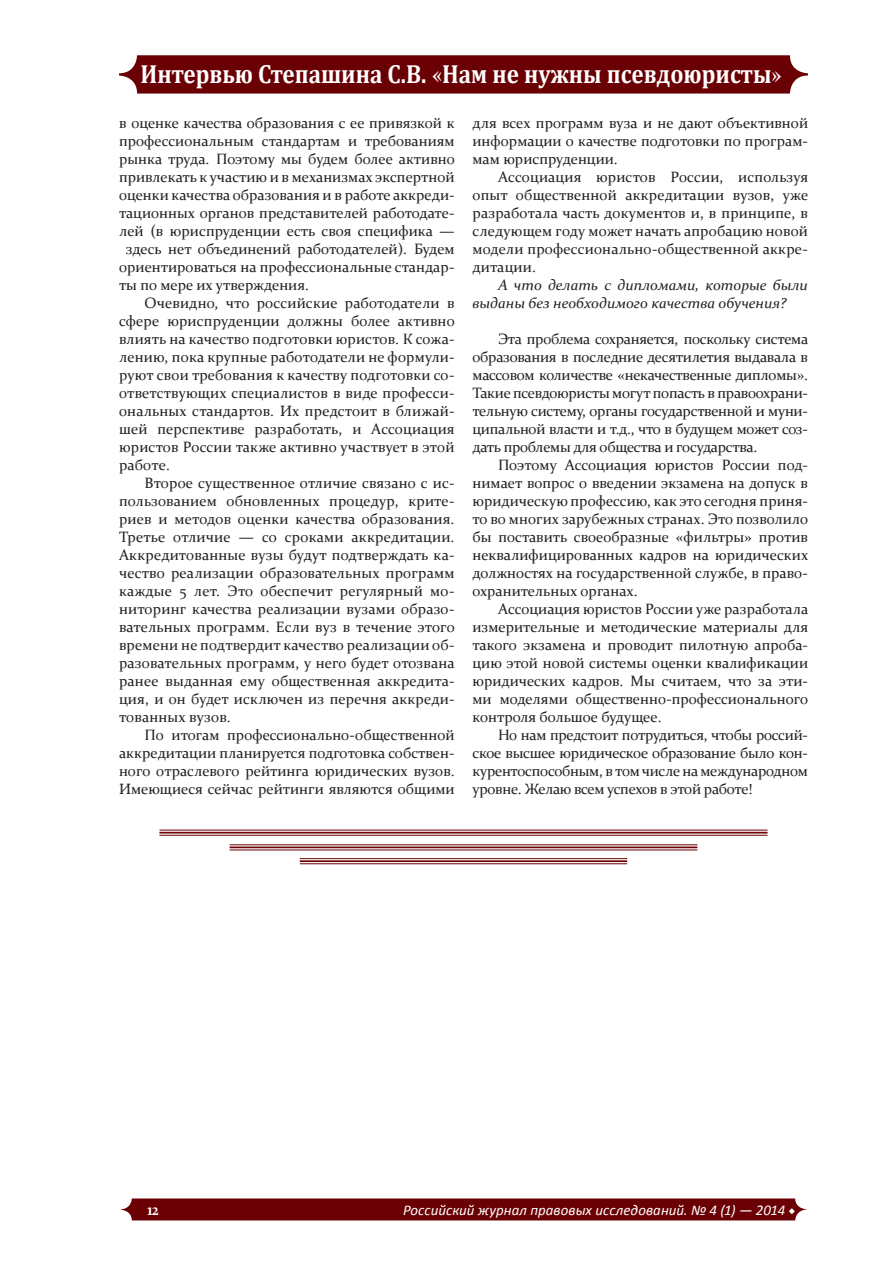
<style>
.page{position:relative;width:893px;height:1263px;background:#fff}
.page>*{position:absolute;margin:0;border:0;box-sizing:border-box;transform-origin:0 0}
.t1{font:700 26.25px "Cambria";color:#fff;scale:.88 1}
.t2{font:700 16.8px "Constantia";color:#fff;scale:.8 1}
.List_Paragraph{font:15px/18px "Constantia";color:#231f20;text-align:justify}
.t3{font:italic 15px/18px "Constantia";color:#231f20}
.t4{font:italic 14.85px "Calibri";letter-spacing:.005em;color:#fff}
.s1{font-family:"Newton C";font-weight:400}
.s2{font-family:"Minion Pro";font-weight:700;font-style:normal}
</style>
<div class="page">
<svg style="left:120px;top:1198px;width:687px;height:22px;background:#720c10"></svg>
<div style="left:119px;top:55px;width:689px;height:39px;background:#6b0004;border-radius:18px"></div>
<hr style="left:159px;top:835px;width:608px;height:1px;background:#6b0004">
<hr style="left:159px;top:832px;width:608px;height:1px;background:#6b0004">
<hr style="left:159px;top:830px;width:608px;height:1px;background:#6b0004">
<hr style="left:230px;top:849px;width:467px;height:1px;background:#6b0004">
<hr style="left:230px;top:846px;width:467px;height:2px;background:#6b0004">
<hr style="left:230px;top:844px;width:467px;height:1px;background:#6b0004">
<hr style="left:300px;top:863px;width:327px;height:1px;background:#6b0004">
<hr style="left:300px;top:860px;width:327px;height:2px;background:#6b0004">
<hr style="left:300px;top:858px;width:327px;height:1px;background:#6b0004">
<p class="t1" style="left:141px;top:55px;width:730px">Интервью Степашина С.В. <span class="s1">«</span>Нам не нужны псевдоюристы<span class="s1">»</span></p>
<p class="List_Paragraph" style="left:119px;top:113px;width:337px">в оценке качества образования с ее привязкой к</p>
<p class="List_Paragraph" style="left:119px;top:131px;width:337px">профессиональным стандартам и требованиям</p>
<p class="List_Paragraph" style="left:119px;top:149px;width:337px">рынка труда. Поэтому мы будем более активно</p>
<p class="List_Paragraph" style="left:119px;top:167px;width:337px">привлекать к участию и в механизмах экспертной</p>
<p class="List_Paragraph" style="left:119px;top:185px;width:337px">оценки качества образования и в работе аккреди-</p>
<p class="List_Paragraph" style="left:119px;top:203px;width:337px">тационных органов представителей работодате-</p>
<p class="List_Paragraph" style="left:119px;top:221px;width:337px">лей (в юриспруденции есть своя специфика —</p>
<p class="List_Paragraph" style="left:126px;top:239px;width:330px">здесь нет объединений работодателей). Будем</p>
<p class="List_Paragraph" style="left:119px;top:257px;width:337px">ориентироваться на профессиональные стандар-</p>
<p class="List_Paragraph" style="left:119px;top:275px;width:191px">ты по мере их утверждения.</p>
<p class="List_Paragraph" style="left:119px;top:293px;width:337px;text-indent:26px">Очевидно, что российские работодатели в сфере юриспруденции должны более активно влиять на качество подготовки юристов. К сожа&shy;лению, пока крупные работодатели не формули&shy;руют свои требования к качеству подготовки со&shy;ответствующих специалистов в виде професси&shy;ональных стандартов. Их предстоит в ближай&shy;шей перспективе разработать, и Ассоциация юристов России также активно участвует в этой работе.</p>
<p class="List_Paragraph" style="left:119px;top:473px;width:337px;text-indent:26px">Второе существенное отличие связано с ис&shy;пользованием обновленных процедур, крите&shy;риев и методов оценки качества образования.<br>Третье отличие — со сроками аккредитации.<br>Аккредитованные вузы будут подтверждать ка&shy;чество реализации образовательных программ каждые 5 лет. Это обеспечит регулярный мо&shy;ниторинг качества реализации вузами образо&shy;вательных программ. Если вуз в течение этого времени не подтвердит качество реализации об&shy;разовательных программ, у него будет отозвана ранее выданная ему общественная аккредита&shy;ция, и он будет исключен из перечня аккреди&shy;тованных вузов.</p>
<p class="List_Paragraph" style="left:119px;top:725px;width:337px;text-indent:26px">По итогам профессионально-общественной аккредитации планируется подготовка собствен&shy;ного отраслевого рейтинга юридических вузов.<br>Имеющиеся сейчас рейтинги являются общими</p>
<p class="List_Paragraph" style="left:472px;top:113px;width:337px">для всех программ вуза и не дают объективной информации о качестве подготовки по програм&shy;мам юриспруденции.</p>
<p class="List_Paragraph" style="left:472px;top:167px;width:337px;text-indent:26px">Ассоциация юристов России, используя опыт общественной аккредитации вузов, уже разработала часть документов и, в принципе, в следующем году может начать апробацию новой модели профессионально-общественной аккре&shy;дитации.</p>
<p class="t3" style="left:472px;top:275px;width:337px;text-indent:26px">А что делать с дипломами, которые были выданы без необходимого качества обучения?</p>
<p class="List_Paragraph" style="left:472px;top:329px;width:337px;text-indent:26px">Эта проблема сохраняется, поскольку система образования в последние десятилетия выдавала в массовом количестве «некачественные дипломы».<br>Такие псевдоюристы могут попасть в правоохрани&shy;тельную систему, органы государственной и муни&shy;ципальной власти и т.д., что в будущем может соз&shy;дать проблемы для общества и государства.</p>
<p class="List_Paragraph" style="left:472px;top:455px;width:337px;text-indent:26px">Поэтому Ассоциация юристов России под&shy;нимает вопрос о введении экзамена на допуск в юридическую профессию, как это сегодня приня&shy;то во многих зарубежных странах. Это позволило бы поставить своеобразные «фильтры» против неквалифицированных кадров на юридических должностях на государственной службе, в право&shy;охранительных органах.</p>
<p class="List_Paragraph" style="left:472px;top:599px;width:337px;text-indent:26px">Ассоциация юристов России уже разработала измерительные и методические материалы для такого экзамена и проводит пилотную апроба&shy;цию этой новой системы оценки квалификации юридических кадров. Мы считаем, что за эти&shy;ми моделями общественно-профессионального контроля большое будущее.</p>
<p class="List_Paragraph" style="left:472px;top:725px;width:337px;text-indent:26px">Но нам предстоит потрудиться, чтобы россий&shy;ское высшее юридическое образование было кон&shy;курентоспособным, в том числе на международном уровне. Желаю всем успехов в этой работе!</p>
<p class="t2" style="left:147px;top:1197px;width:16px">12</p>
<p class="t4" style="left:403px;top:1200px;width:394px">Российский журнал правовых исследований. № 4 (1) — 2014 <span class="s2">◆</span></p>
</div>
